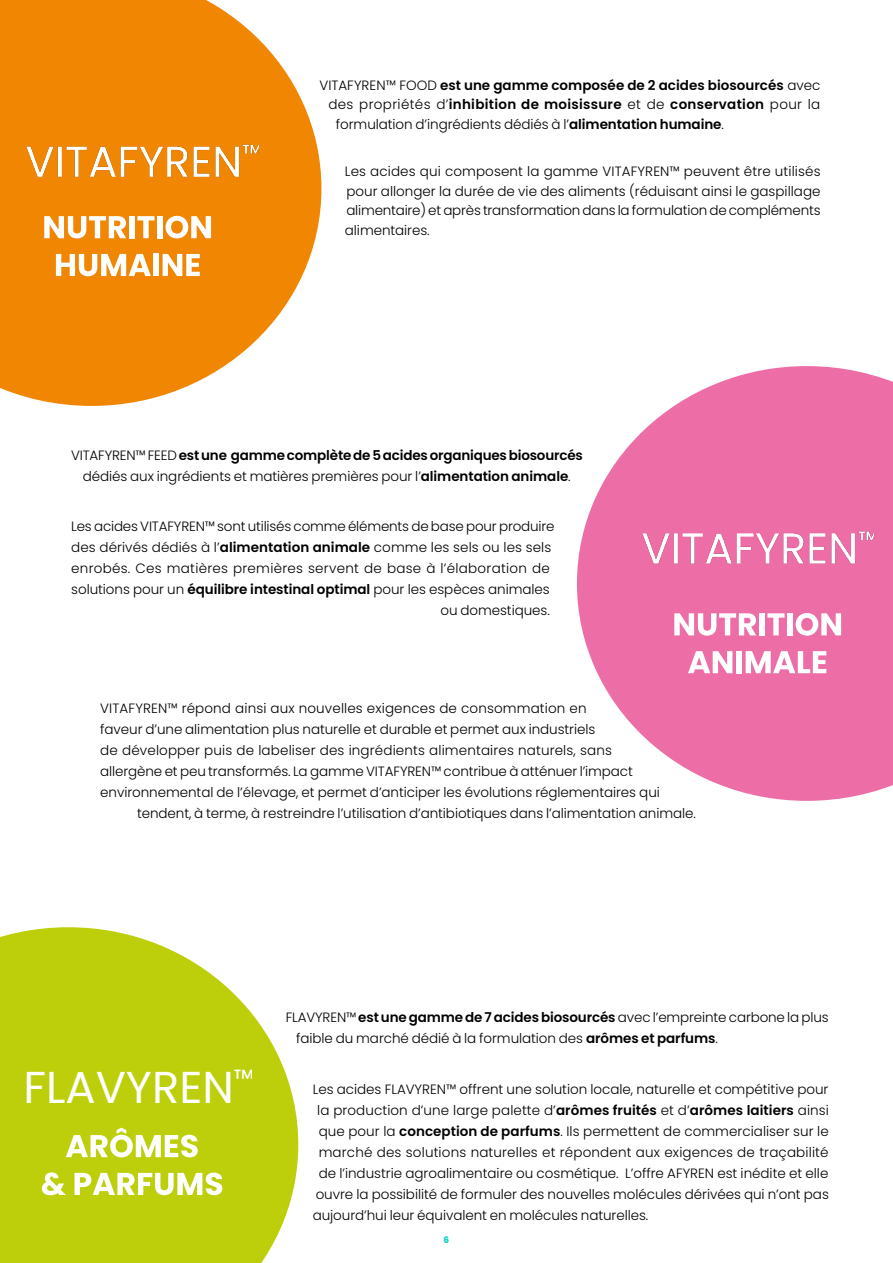
<style>
.page{position:relative;width:893px;height:1263px;background:#fff}
.page>*{position:absolute;margin:0;border:0;box-sizing:border-box;transform-origin:0 0}
.t1{font:44.7px "Poppins";color:#fff}
.t2{font:300 13.5px/19.5px "Poppins";letter-spacing:-.005em;color:#000;text-align:justify}
.t3{font:600 13.5px/21px "Poppins";color:#000;text-align:center}
.t4{font:600 13.5px "Poppins";letter-spacing:.02em;color:#000}
.t5{font:300 13.5px "Poppins";letter-spacing:.02em;color:#000}
.t6{font:800 9px "Poppins";color:#14d2cb}
.s1{font-weight:300}
.s2{font-weight:600}
</style>
<div class="page">
<svg style="left:0;top:0;width:321px;height:406px;fill:#f18603"></svg>
<svg style="left:577px;top:366px;width:316px;height:435px;fill:#ed6ea7"></svg>
<img style="left:622px;top:498px;width:252px;height:95px">
<svg style="left:0;top:927px;width:298px;height:336px;fill:#bccf0a"></svg>
<svg style="left:674px;top:613px;width:82px;height:23px"></svg>
<div style="left:759px;top:613px;width:6px;height:22px;background:#fff"></div>
<svg style="left:767px;top:613px;width:17px;height:22px"></svg>
<div style="left:787px;top:613px;width:6px;height:22px;background:#fff"></div>
<svg style="left:796px;top:613px;width:45px;height:23px"></svg>
<svg style="left:688px;top:651px;width:44px;height:22px"></svg>
<div style="left:736px;top:651px;width:6px;height:22px;background:#fff"></div>
<svg style="left:746px;top:651px;width:80px;height:22px"></svg>
<img style="left:0;top:92px;width:258px;height:114px">
<svg style="left:44px;top:216px;width:82px;height:22px"></svg>
<div style="left:129px;top:216px;width:6px;height:22px;background:#fff"></div>
<svg style="left:137px;top:216px;width:17px;height:22px"></svg>
<div style="left:157px;top:216px;width:6px;height:22px;background:#fff"></div>
<svg style="left:166px;top:216px;width:45px;height:22px"></svg>
<svg style="left:56px;top:254px;width:95px;height:22px"></svg>
<div style="left:153px;top:254px;width:6px;height:22px;background:#fff"></div>
<svg style="left:163px;top:254px;width:37px;height:22px"></svg>
<svg style="left:66px;top:1127px;width:132px;height:30px"></svg>
<svg style="left:42px;top:1172px;width:24px;height:23px"></svg>
<svg style="left:75px;top:1172px;width:147px;height:23px"></svg>
<div style="left:885px;top:361px;width:8px;height:11px;background:#fff"></div>
<svg style="left:890px;top:372px;width:3px;height:29px"></svg>
<p class="t3" style="left:319px;top:74px;width:503px"><span class="s1">VITAFYREN™ FOOD</span> est une gamme composée de 2 acides biosourcés <span class="s1">avec</span></p>
<p class="t4" style="left:328px;top:97px;width:493px"><span class="s1">des propriétés d’</span>inhibition de moisissure <span class="s1">et de</span> conservation <span class="s1">pour la</span></p>
<p class="t2" style="left:336px;top:114px;width:390px">formulation d’ingrédients dédiés à l’<span class="s2">alimentation humaine</span>.</p>
<p class="t2" style="left:345px;top:162px;width:477px">Les acides qui composent la gamme VITAFYREN™ peuvent être utilisés pour allonger la durée de vie des aliments (réduisant ainsi le gaspillage alimentaire) et après transformation dans la formulation de compléments alimentaires.</p>
<p class="t3" style="left:71px;top:445px;width:513px"><span class="s1">VITAFYREN™ FEED</span> est une gamme complète de 5 acides organiques biosourcés <span class="s1">dédiés aux ingrédients et matières premières pour l’</span>alimentation animale<span class="s1">.</span></p>
<p class="t2" style="left:71px;top:517px;width:485px">Les acides VITAFYREN™ sont utilisés comme éléments de base pour produire</p>
<p class="t2" style="left:71px;top:538px;width:482px">des dérivés dédiés à l’<span class="s2">alimentation animale</span> comme les sels ou les sels</p>
<p class="t5" style="left:71px;top:561px;width:480px">enrobés. Ces matières premières servent de base à l’élaboration de</p>
<p class="t2" style="left:71px;top:580px;width:480px">solutions pour un <span class="s2">équilibre intestinal optimal</span> pour les espèces animales</p>
<p class="t2" style="left:440px;top:601px;width:111px">ou domestiques.</p>
<p class="t2" style="left:100px;top:698px;width:488px">VITAFYREN™ répond ainsi aux nouvelles exigences de consommation en</p>
<p class="t2" style="left:100px;top:719px;width:497px">faveur d’une alimentation plus naturelle et durable et permet aux industriels</p>
<p class="t2" style="left:100px;top:740px;width:513px">de développer puis de labeliser des ingrédients alimentaires naturels, sans</p>
<p class="t2" style="left:100px;top:761px;width:534px">allergène et peu transformés. La gamme VITAFYREN™ contribue à atténuer l’impact</p>
<p class="t2" style="left:100px;top:782px;width:561px">environnemental de l’élevage, et permet d’anticiper les évolutions réglementaires qui</p>
<p class="t2" style="left:137px;top:803px;width:560px">tendent, à terme, à restreindre l’utilisation d’antibiotiques dans l’alimentation animale.</p>
<h1 class="t1" style="left:24px;top:1062px;width:232px">FLAVYREN<sup>™</sup></h1>
<p class="t2" style="left:296px;top:1007px;width:534px;line-height:21px;text-indent:-11px">FLAVYREN™ <span class="s2">est une gamme de 7 acides biosourcés</span> avec l’empreinte carbone la plus faible du marché dédié à la formulation des <span class="s2">arômes et parfums</span>.</p>
<p class="t2" style="left:313px;top:1079px;width:517px">Les acides FLAVYREN™ offrent une solution locale, naturelle et compétitive pour</p>
<p class="t2" style="left:317px;top:1100px;width:513px">la production d’une large palette d’<span class="s2">arômes fruités</span> et d’<span class="s2">arômes laitiers</span> ainsi</p>
<p class="t2" style="left:319px;top:1121px;width:511px">que pour la <span class="s2">conception de parfums</span>. Ils permettent de commercialiser sur le</p>
<p class="t2" style="left:319px;top:1142px;width:511px">marché des solutions naturelles et répondent aux exigences de traçabilité</p>
<p class="t2" style="left:319px;top:1163px;width:511px">de l’industrie agroalimentaire ou cosmétique. L’offre AFYREN est inédite et elle</p>
<p class="t2" style="left:316px;top:1184px;width:515px">ouvre la possibilité de formuler des nouvelles molécules dérivées qui n’ont pas</p>
<p class="t2" style="left:313px;top:1205px;width:337px">aujourd’hui leur équivalent en molécules naturelles.</p>
<p class="t6" style="left:444px;top:1234px;width:7px">6</p>
</div>
